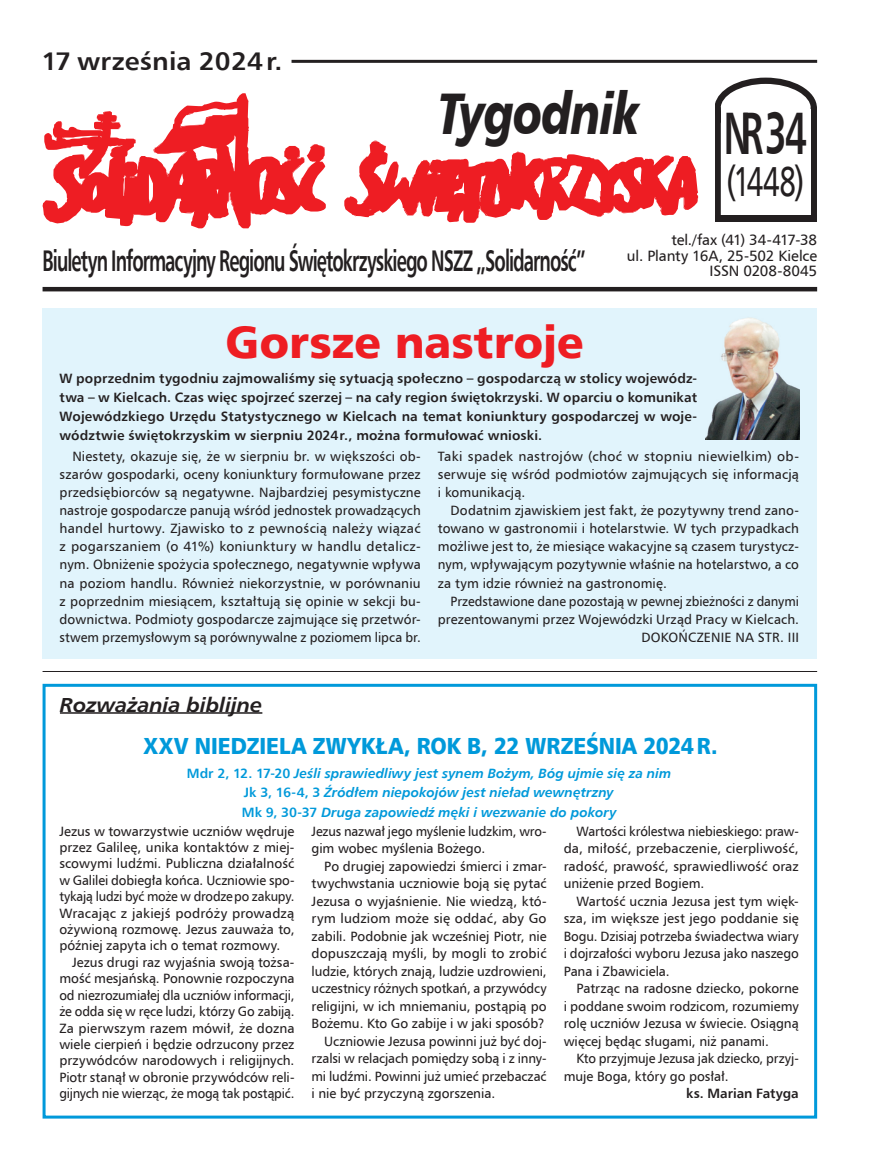
<style>
.page{position:relative;width:881px;height:1161px;background:#fff}
.page>*{position:absolute;margin:0;border:0;box-sizing:border-box;transform-origin:0 0}
.t1{font:700 60px "Humnst 777 EU";color:#231f20;scale:.61 1}
.t2{font:58.8px "Humanist 777 BT Black Italic B";letter-spacing:-.035em;color:#231f20;scale:.76 1}
.t3{font:45px "Humanist 777 BT Black B";letter-spacing:-.005em;color:#ee1d23}
.t4{font:42px "Humnst 777 EU";color:#231f20;scale:.76 1}
.t5{font:700 29.85px "Humnst 777 EU";letter-spacing:-.05em;color:#231f20;scale:.61 1}
.t6{font:700 25.5px "Humnst 777 EU";letter-spacing:.01em;color:#231f20;scale:1.05 1}
.t7{font:23.1px "Humanist 777 BT Black B";letter-spacing:-.005em;color:#0099da;scale:.92 1}
.t8{font:italic 700 20.4px "Humnst 777 EU";letter-spacing:-.015em;color:#231f20;scale:1.06 1}
.t9{font:15px/15.6px "Humnst 777 EU";letter-spacing:-.01em;color:#231f20;text-align:right}
.t10{font:13.5px/18.1px "Humnst 777 EU";color:#231f20;text-align:justify}
.t11{font:700 13.5px/18.8px "Humnst 777 EU";letter-spacing:.01em;color:#231f20;text-align:justify}
.t12{font:13.5px/17.5px "Humnst 777 EU";color:#231f20;scale:.96 1}
.t13{font:italic 700 13.5px/19.5px "Humnst 777 EU";color:#0099da;text-align:center}
.t14{font:13.5px/18.1px "Humnst 777 EU";color:#231f20;text-align:right;scale:.95 1}
.s1{font-style:normal}
</style>
<div class="page">
<hr style="left:43px;top:287px;width:773px;height:4px;background:#231f20">
<hr style="left:291px;top:60px;width:525px;height:3px;background:#231f20">
<svg style="left:715px;top:78px;width:101px;height:138px"></svg>
<div style="left:720px;top:110px;width:90px;height:107px;background:#fff"></div>
<svg style="left:43px;top:93px;width:283px;height:135px"></svg>
<svg style="left:344px;top:140px;width:353px;height:83px"></svg>
<div style="left:714px;top:216px;width:102px;height:6px;background:#231f20"></div>
<hr style="left:43px;top:671px;width:773px;height:1px;background:#231f20">
<div style="left:43px;top:684px;width:773px;height:434px;border:3px solid #0099da"></div>
<div style="left:43px;top:308px;width:773px;height:351px;background:#e1f4fc"></div>
<img style="left:705px;top:317px;width:93px;height:123px">
<hr style="left:60px;top:712px;width:202px;height:2px;background:#231f20">
<h3 class="t6" style="left:41px;top:45px;width:231px">17 września 2024 r.</h3>
<h2 class="t2" style="left:437px;top:75px;width:267px">Tygodnik</h2>
<h1 class="t1" style="left:723px;top:95px;width:137px">NR34</h1>
<h3 class="t4" style="left:726px;top:156px;width:104px">(1448)</h3>
<h3 class="t5" style="left:43px;top:241px;width:891px">Biuletyn Informacyjny Regionu Świętokrzyskiego NSZZ „Solidarność”</h3>
<p class="t9" style="left:626px;top:232px;width:192px">tel./fax (41) 34-417-38<br>ul. Planty 16A, 25-502 Kielce<br>ISSN 0208-8045</p>
<h3 class="t3" style="left:225px;top:313px;width:360px">Gorsze nastroje</h3>
<p class="t11" style="left:60px;top:369px;width:639px">W poprzednim tygodniu zajmowaliśmy się sytuacją społeczno – gospodarczą w stolicy wojewódz&shy;twa – w Kielcach. Czas więc spojrzeć szerzej – na cały region świętokrzyski. W oparciu o komunikat Wojewódzkiego Urzędu Statystycznego w Kielcach na temat koniunktury gospodarczej w woje&shy;wództwie świętokrzyskim w sierpniu 2024r., można formułować wnioski.</p>
<p class="t10" style="left:60px;top:447px;width:362px;text-indent:13px">Niestety, okazuje się, że w sierpniu br. w większości ob&shy;szarów gospodarki, oceny koniunktury formułowane przez przedsiębiorców są negatywne. Najbardziej pesymistyczne nastroje gospodarcze panują wśród jednostek prowadzących handel hurtowy. Zjawisko to z pewnością należy wiązać z pogarszaniem (o 41%) koniunktury w handlu detalicz&shy;nym. Obniżenie spożycia społecznego, negatywnie wpływa na poziom handlu. Również niekorzystnie, w porównaniu z poprzednim miesiącem, kształtują się opinie w sekcji bu&shy;downictwa. Podmioty gospodarcze zajmujące się przetwór&shy;stwem przemysłowym są porównywalne z poziomem lipca br.</p>
<p class="t10" style="left:437px;top:447px;width:362px">Taki spadek nastrojów (choć w stopniu niewielkim) ob&shy;serwuje się wśród podmiotów zajmujących się informacją i komunikacją.</p>
<p class="t10" style="left:437px;top:501px;width:362px;text-indent:13px">Dodatnim zjawiskiem jest fakt, że pozytywny trend zano&shy;towano w gastronomii i hotelarstwie. W tych przypadkach możliwe jest to, że miesiące wakacyjne są czasem turystycz&shy;nym, wpływającym pozytywnie właśnie na hotelarstwo, a co za tym idzie również na gastronomię.</p>
<p class="t14" style="left:437px;top:591px;width:381px">Przedstawione dane pozostają w pewnej zbieżności z danymi prezentowanymi przez Wojewódzki Urząd Pracy w Kielcach.<br>DOKOŃCZENIE NA STR. III</p>
<h3 class="t8" style="left:60px;top:691px;width:192px">Rozważania biblijne</h3>
<h3 class="t7" style="left:143px;top:731px;width:625px">XXV NIEDZIELA ZWYKŁA, ROK B, 22 WRZEŚNIA 2024R.</h3>
<p class="t13" style="left:187px;top:763px;width:485px"><span class="s1">Mdr 2, 12. 17-20</span> Jeśli sprawiedliwy jest synem Bożym, Bóg ujmie się za nim<br><span class="s1">Jk 3, 16-4, 3</span> Źródłem niepokojów jest nieład wewnętrzny<br><span class="s1">Mk 9, 30-37</span> Druga zapowiedź męki i wezwanie do pokory</p>
<p class="t10" style="left:59px;top:822px;width:236px;line-height:16.4px">Jezus w towarzystwie uczniów wędruje przez Galileę, unika kontaktów z miej&shy;scowymi ludźmi. Publiczna działalność w Galilei dobiegła końca. Uczniowie spo&shy;tykają ludzi być może w drodze po zakupy.<br>Wracając z jakiejś podróży prowadzą ożywioną rozmowę. Jezus zauważa to, później zapyta ich o temat rozmowy.</p>
<p class="t10" style="left:59px;top:954px;width:236px;line-height:16.4px;text-indent:13px">Jezus drugi raz wyjaśnia swoją tożsa&shy;mość mesjańską. Ponownie rozpoczyna od niezrozumiałej dla uczniów informacji, że odda się w ręce ludzi, którzy Go zabiją.<br>Za pierwszym razem mówił, że dozna wiele cierpień i będzie odrzucony przez przywódców narodowych i religijnych.<br>Piotr stanął w obronie przywódców reli&shy;gijnych nie wierząc, że mogą tak postąpić.</p>
<p class="t12" style="left:311px;top:822px;width:246px">Jezus nazwał jego myślenie ludzkim, wro&shy;gim wobec myślenia Bożego.</p>
<p class="t10" style="left:324px;top:856px;width:224px">Po drugiej zapowiedzi śmierci i zmar-</p>
<p class="t10" style="left:311px;top:874px;width:236px">twychwstania uczniowie boją się pytać</p>
<p class="t10" style="left:311px;top:891px;width:236px">Jezusa o wyjaśnienie. Nie wiedzą, któ-</p>
<p class="t10" style="left:311px;top:909px;width:236px">rym ludziom może się oddać, aby Go</p>
<p class="t10" style="left:311px;top:926px;width:236px">zabili. Podobnie jak wcześniej Piotr, nie</p>
<p class="t10" style="left:311px;top:944px;width:236px">dopuszczają myśli, by mogli to zrobić</p>
<p class="t10" style="left:311px;top:961px;width:236px">ludzie, których znają, ludzie uzdrowieni,</p>
<p class="t10" style="left:311px;top:979px;width:236px">uczestnicy różnych spotkań, a przywódcy</p>
<p class="t10" style="left:311px;top:996px;width:236px">religijni, w ich mniemaniu, postąpią po</p>
<p class="t10" style="left:311px;top:1014px;width:234px">Bożemu. Kto Go zabije i w jaki sposób?</p>
<p class="t10" style="left:324px;top:1032px;width:224px">Uczniowie Jezusa powinni już być doj-</p>
<p class="t10" style="left:311px;top:1049px;width:236px">rzalsi w relacjach pomiędzy sobą i z inny-</p>
<p class="t10" style="left:311px;top:1067px;width:236px">mi ludźmi. Powinni już umieć przebaczać</p>
<p class="t10" style="left:311px;top:1084px;width:185px">i nie być przyczyną zgorszenia.</p>
<p class="t12" style="left:563px;top:822px;width:246px;text-align:justify;text-indent:13px">Wartości królestwa niebieskiego: praw&shy;da, miłość, przebaczenie, cierpliwość, radość, prawość, sprawiedliwość oraz uniżenie przed Bogiem.</p>
<p class="t10" style="left:563px;top:892px;width:236px;line-height:17.5px;text-indent:13px">Wartość ucznia Jezusa jest tym więk&shy;sza, im większe jest jego poddanie się Bogu. Dzisiaj potrzeba świadectwa wiary i dojrzałości wyboru Jezusa jako naszego Pana i Zbawiciela.</p>
<p class="t10" style="left:563px;top:979px;width:236px;line-height:17.5px;text-indent:13px">Patrząc na radosne dziecko, pokorne i poddane swoim rodzicom, rozumiemy rolę uczniów Jezusa w świecie. Osiągną więcej będąc sługami, niż panami.</p>
<p class="t10" style="left:563px;top:1049px;width:236px;line-height:17.5px;text-indent:13px">Kto przyjmuje Jezusa jak dziecko, przyj&shy;muje Boga, który go posłał.</p>
<p class="t11" style="left:686px;top:1084px;width:114px">ks. Marian Fatyga</p>
</div>
